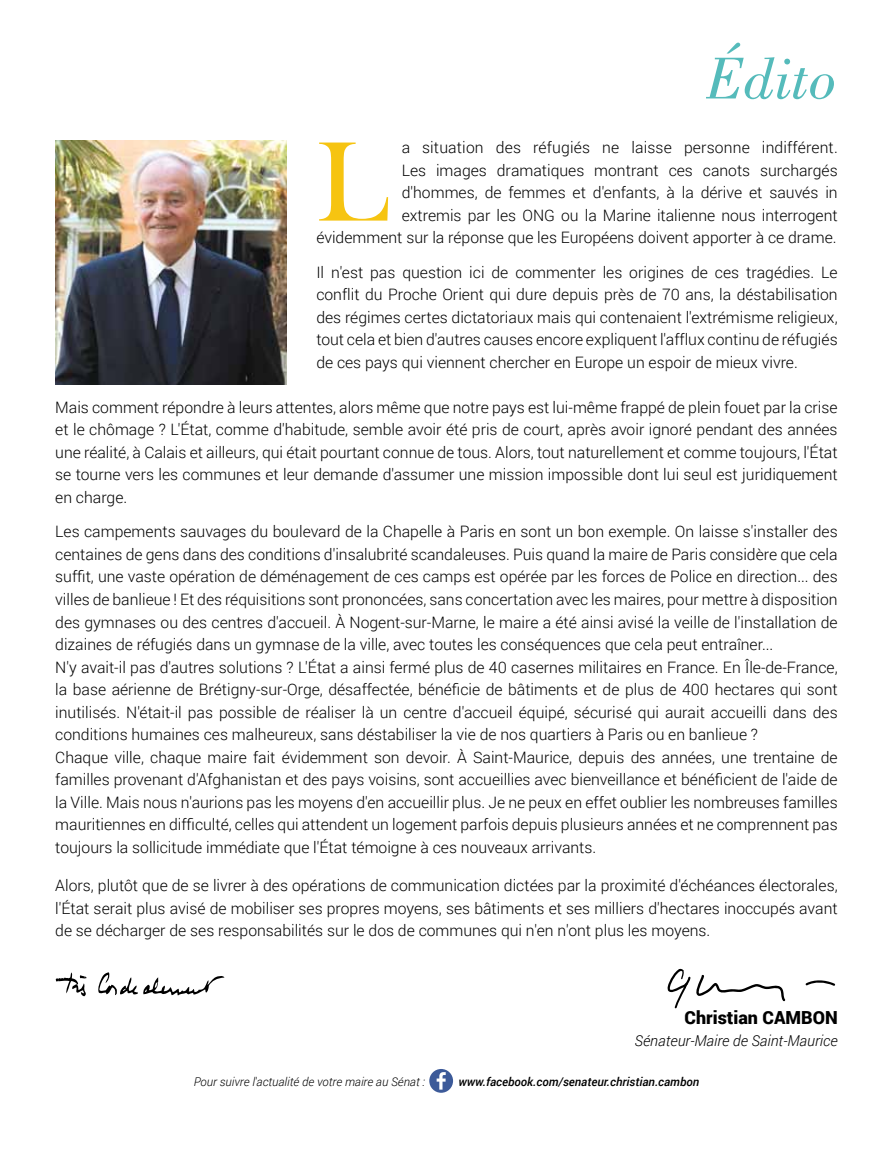
<style>
.page{position:relative;width:893px;height:1149px;background:#fff}
.page>*{position:absolute;margin:0;border:0;box-sizing:border-box;transform-origin:0 0}
.t1{font:117px "Bask Old Face";color:#f6c411}
.t2{font:italic 62.4px "Bodoni BT";color:#5bb}
.t3{font:900 18px "Roboto";color:#000}
.t4{font:300 15.75px/22.5px "Roboto";color:#000;text-align:justify}
.t5{font:italic 300 15px "Roboto";letter-spacing:-.015em;color:#000}
.t6{font:italic 500 12px "Roboto";color:#000}
.t7{font:italic 300 12px "Roboto";letter-spacing:-.02em;color:#000}
</style>
<div class="page">
<svg style="left:429px;top:1069px;width:24px;height:23px"></svg>
<img style="left:55px;top:141px;width:232px;height:244px">
<svg style="left:56px;top:972px;width:31px;height:23px"></svg>
<svg style="left:98px;top:972px;width:126px;height:23px"></svg>
<svg style="left:668px;top:968px;width:117px;height:39px"></svg>
<svg style="left:805px;top:980px;width:30px;height:5px"></svg>
<h2 class="t2" style="left:707px;top:40px;width:132px">édito</h2>
<p class="t4" style="left:316px;top:136px;width:523px;text-align:right">a situation des réfugiés ne laisse personne indifférent.<br>Les images dramatiques montrant ces canots surchargés<br>d'hommes, de femmes et d'enfants, à la dérive et sauvés in<br>extremis par les ON G ou la Marine italienne nous interrogent évidemment sur la réponse que les Européens doivent apporter à ce drame.</p>
<p class="t4" style="left:316px;top:260px;width:523px">Il n'est pas question ici de commenter les origines de ces tragédies. Le conflit du Proche Orient qui dure depuis près de 70 ans, la déstabilisation des régimes certes dictatoriaux mais qui contenaient l'extrémisme religieux, tout cela et bien d'autres causes encore expliquent l'afflux continu de réfugiés de ces pays qui viennent chercher en Europe un espoir de mieux vivre.</p>
<p class="t4" style="left:55px;top:395px;width:784px">Mais comment répondre à leurs attentes, alors même que notre pays est lui-même frappé de plein fouet par la crise et le chômage ? L'état, comme d'habitude, semble avoir été pris de court, après avoir ignoré pendant des années une réalité, à Calais et ailleurs, qui était pourtant connue de tous. Alors, tout naturellement et comme toujours, l'état se tourne vers les communes et leur demande d'assumer une mission impossible dont lui seul est juridiquement en charge.</p>
<p class="t4" style="left:55px;top:520px;width:784px;text-align:left">Les campements sauvages du boulevard de la Chapelle à Paris en sont un bon exemple. On laisse s'installer des centaines de gens dans des conditions d'insalubrité scandaleuses. Puis quand la maire de Paris considère que cela suffit, une vaste opération de déménagement de ces camps est opérée par les forces de Police en direction... des villes de banlieue ! Et des réquisitions sont prononcées, sans concertation avec les maires, pour mettre à disposition des gymnases ou des centres d'accueil. à Nogent-sur-Marne, le maire a été ainsi avisé la veille de l'installation de dizaines de réfugiés dans un gymnase de la ville, avec toutes les conséquences que cela peut entraîner...<br>N 'y avait-il pas d'autres solutions ? L'état a ainsi fermé plus de 40 casernes militaires en France. En île-de-France, la base aérienne de Brétigny-sur-Orge, désaffectée, bénéficie de bâtiments et de plus de 400 hectares qui sont inutilisés. N'était-il pas possible de réaliser là un centre d'accueil équipé, sécurisé qui aurait accueilli dans des conditions humaines ces malheureux, sans déstabiliser la vie de nos quartiers à Paris ou en banlieue ?<br>Chaque ville, chaque maire fait évidemment son devoir. à Saint-Maurice, depuis des années, une trentaine de familles provenant d'Afghanistan et des pays voisins, sont accueillies avec bienveillance et bénéficient de l'aide de la Ville. Mais nous n'aurions pas les moyens d'en accueillir plus. Je ne peux en effet oublier les nombreuses familles mauritiennes en difficulté, celles qui attendent un logement parfois depuis plusieurs années et ne comprennent pas toujours la sollicitude immédiate que l'état témoigne à ces nouveaux arrivants.</p>
<p class="t4" style="left:55px;top:873px;width:784px">Alors, plutôt que de se livrer à des opérations de communication dictées par la proximité d'échéances électorales, l'état serait plus avisé de mobiliser ses propres moyens, ses bâtiments et ses milliers d'hectares inoccupés avant de se décharger de ses responsabilités sur le dos de communes qui n'en n'ont plus les moyens.</p>
<h1 class="t1" style="left:316px;top:117px;width:70px">L</h1>
<p class="t3" style="left:684px;top:1004px;width:155px">Christian Cambon</p>
<p class="t5" style="left:634px;top:1030px;width:205px">Sénateur-Maire de Saint-Maurice</p>
<p class="t7" style="left:194px;top:1072px;width:233px">Pour suivre l'actualité de votre maire au Sénat :</p>
<p class="t6" style="left:458px;top:1072px;width:242px">www.facebook.com/senateur.christian.cambon</p>
</div>
